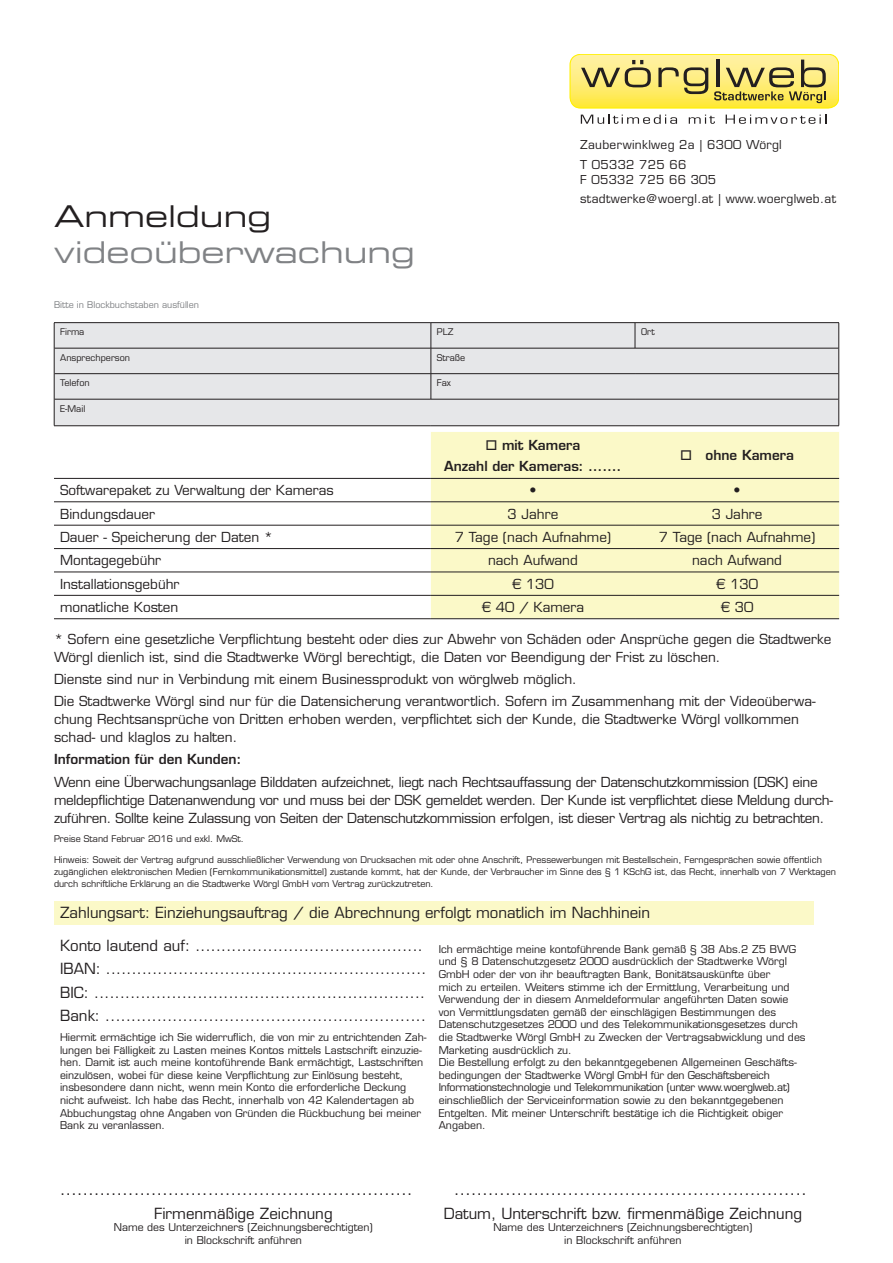
<style>
.page{position:relative;width:893px;height:1263px;background:#fff}
.page>*{position:absolute;margin:0;border:0;box-sizing:border-box;transform-origin:0 0}
.t1{font:30px "Eurostile LT Std Ex 2";color:#808285}
.t2{font:30px "Eurostile LT Std Ex 2";color:#231f20}
.t3{font:16.5px "Eurostile LT Std";color:#231f20}
.t4{font:15px/23.4px "Eurostile LT Std";color:#231f20}
.t5{font:13.5px/18px "Eurostile LT Std";color:#231f20}
.t6{font:13.5px/18px "Eurostile LT Std";letter-spacing:-.02em;color:#231f20}
.t7{font:600 13.5px/21px "Eurostile LT Std";color:#231f20;text-align:center}
.t8{font:12px/19.2px "Eurostile LT Std";letter-spacing:.025em;color:#231f20}
.t9{font:10.5px/12.6px "Eurostile LT Std";color:#231f20}
.t10{font:9px/12px "Eurostile LT Std";color:#231f20}
.t11{font:9px "Eurostile LT Std";color:#808285}
</style>
<div class="page">
<div style="left:55px;top:323px;width:783px;height:102px;background:#e6e7e9"></div>
<hr style="left:54px;top:322px;width:377px;height:1px;background:#231f20">
<hr style="left:431px;top:322px;width:204px;height:1px;background:#231f20">
<hr style="left:635px;top:322px;width:204px;height:1px;background:#231f20">
<svg style="left:54px;top:323px;width:1px;height:102px"></svg>
<svg style="left:838px;top:323px;width:1px;height:102px"></svg>
<hr style="left:54px;top:425px;width:377px;height:1px;background:#231f20">
<hr style="left:431px;top:425px;width:204px;height:1px;background:#231f20">
<hr style="left:635px;top:425px;width:204px;height:1px;background:#231f20">
<svg style="left:635px;top:323px;width:1px;height:25px"></svg>
<hr style="left:54px;top:348px;width:377px;height:1px;background:#231f20">
<hr style="left:431px;top:348px;width:204px;height:1px;background:#231f20">
<hr style="left:635px;top:348px;width:204px;height:1px;background:#231f20">
<hr style="left:54px;top:373px;width:377px;height:1px;background:#231f20">
<hr style="left:431px;top:373px;width:204px;height:1px;background:#231f20">
<svg style="left:431px;top:323px;width:1px;height:76px"></svg>
<hr style="left:635px;top:373px;width:204px;height:1px;background:#231f20">
<hr style="left:54px;top:399px;width:377px;height:1px;background:#231f20">
<hr style="left:431px;top:399px;width:204px;height:1px;background:#231f20">
<hr style="left:635px;top:399px;width:204px;height:1px;background:#231f20">
<div style="left:431px;top:432px;width:408px;height:186px;background:#fbf9c8"></div>
<hr style="left:54px;top:478px;width:377px;height:1px;background:#231f20">
<hr style="left:431px;top:478px;width:204px;height:1px;background:#231f20">
<hr style="left:635px;top:478px;width:204px;height:1px;background:#231f20">
<hr style="left:54px;top:501px;width:377px;height:1px;background:#231f20">
<hr style="left:431px;top:501px;width:204px;height:1px;background:#231f20">
<hr style="left:635px;top:501px;width:204px;height:1px;background:#231f20">
<hr style="left:54px;top:525px;width:377px;height:1px;background:#231f20">
<hr style="left:431px;top:525px;width:204px;height:1px;background:#231f20">
<hr style="left:635px;top:525px;width:204px;height:1px;background:#231f20">
<hr style="left:54px;top:548px;width:377px;height:1px;background:#231f20">
<hr style="left:431px;top:548px;width:204px;height:1px;background:#231f20">
<hr style="left:635px;top:548px;width:204px;height:1px;background:#231f20">
<hr style="left:54px;top:572px;width:377px;height:1px;background:#231f20">
<hr style="left:431px;top:572px;width:204px;height:1px;background:#231f20">
<hr style="left:635px;top:572px;width:204px;height:1px;background:#231f20">
<hr style="left:54px;top:595px;width:377px;height:1px;background:#231f20">
<hr style="left:431px;top:595px;width:204px;height:1px;background:#231f20">
<hr style="left:635px;top:595px;width:204px;height:1px;background:#231f20">
<hr style="left:54px;top:618px;width:377px;height:1px;background:#231f20">
<hr style="left:431px;top:618px;width:204px;height:1px;background:#231f20">
<hr style="left:635px;top:618px;width:204px;height:1px;background:#231f20">
<div style="left:54px;top:901px;width:759px;height:23px;background:#fbf9c8"></div>
<svg style="left:569px;top:54px;width:270px;height:55px;background:#decf66"></svg>
<svg style="left:581px;top:115px;width:96px;height:9px"></svg>
<svg style="left:689px;top:115px;width:26px;height:9px"></svg>
<svg style="left:726px;top:115px;width:100px;height:9px"></svg>
<p class="t8" style="left:580px;top:135px;width:203px">Zauberwinklweg 2a | 6300 Wörgl<br>T 05332 725 66</p>
<p class="t8" style="left:580px;top:170px;width:257px">F 05332 725 66 305 stadtwerke@woergl.at | www.woerglweb.at</p>
<h1 class="t2" style="left:54px;top:196px;width:219px">Anmeldung</h1>
<h1 class="t1" style="left:54px;top:232px;width:363px">videoüberwachung</h1>
<p class="t11" style="left:54px;top:299px;width:147px">Bitte in Blockbuchstaben ausfüllen</p>
<p class="t10" style="left:60px;top:326px;width:26px">Firma</p>
<p class="t10" style="left:437px;top:326px;width:18px">PLZ</p>
<p class="t10" style="left:641px;top:326px;width:15px">Ort</p>
<p class="t10" style="left:60px;top:352px;width:71px">Ansprechperson</p>
<p class="t10" style="left:437px;top:352px;width:30px">Straße</p>
<p class="t10" style="left:60px;top:377px;width:31px">Telefon</p>
<p class="t10" style="left:437px;top:377px;width:16px">Fax</p>
<p class="t10" style="left:60px;top:403px;width:27px">E-Mail</p>
<p class="t7" style="left:444px;top:434px;width:179px">□ mit Kamera<br>Anzahl der Kameras: .......</p>
<p class="t7" style="left:680px;top:445px;width:116px">□ ohne Kamera</p>
<p class="t5" style="left:60px;top:481px;width:275px">Softwarepaket zu Verwaltung der Kameras</p>
<p class="t5" style="left:529px;top:481px;width:9px">•</p>
<p class="t5" style="left:734px;top:481px;width:9px">•</p>
<p class="t5" style="left:60px;top:505px;width:97px">Bindungsdauer</p>
<p class="t5" style="left:508px;top:505px;width:52px">3 Jahre</p>
<p class="t5" style="left:712px;top:505px;width:52px">3 Jahre</p>
<p class="t5" style="left:60px;top:528px;width:215px">Dauer - Speicherung der Daten *</p>
<p class="t5" style="left:455px;top:528px;width:158px">7 Tage (nach Aufnahme)</p>
<p class="t5" style="left:659px;top:528px;width:158px">7 Tage (nach Aufnahme)</p>
<p class="t5" style="left:60px;top:551px;width:103px">Montagegebühr</p>
<p class="t5" style="left:488px;top:551px;width:91px">nach Aufwand</p>
<p class="t5" style="left:692px;top:551px;width:91px">nach Aufwand</p>
<p class="t5" style="left:60px;top:575px;width:121px">Installationsgebühr</p>
<p class="t5" style="left:512px;top:575px;width:43px">€ 130</p>
<p class="t5" style="left:716px;top:575px;width:43px">€ 130</p>
<p class="t5" style="left:60px;top:598px;width:120px">monatliche Kosten</p>
<p class="t5" style="left:482px;top:598px;width:104px">€ 40 / Kamera</p>
<p class="t5" style="left:721px;top:598px;width:34px">€ 30</p>
<p class="t5" style="left:54px;top:630px;width:779px">* Sofern eine gesetzliche Verpflichtung besteht oder dies zur Abwehr von Schäden oder Ansprüche gegen die Stadtwerke<br>Wörgl dienlich ist, sind die Stadtwerke Wörgl berechtigt, die Daten vor Beendigung der Frist zu löschen.</p>
<p class="t5" style="left:54px;top:668px;width:763px;line-height:22.2px">Dienste sind nur in Verbindung mit einem Businessprodukt von wörglweb möglich.<br>Die Stadtwerke Wörgl sind nur für die Datensicherung verantwortlich. Sofern im Zusammenhang mit der Videoüberwa-</p>
<p class="t5" style="left:54px;top:710px;width:746px">chung Rechtsansprüche von Dritten erhoben werden, verpflichtet sich der Kunde, die Stadtwerke Wörgl vollkommen schad- und klaglos zu halten.</p>
<p class="t7" style="left:54px;top:749px;width:189px">Information für den Kunden:</p>
<p class="t6" style="left:54px;top:773px;width:780px">Wenn eine Überwachungsanlage Bilddaten aufzeichnet, liegt nach Rechtsauffassung der Datenschutzkommission (DSK) eine meldepflichtige Datenanwendung vor und muss bei der DSK gemeldet werden. Der Kunde ist verpflichtet diese Meldung durch&shy;zuführen. Sollte keine Zulassung von Seiten der Datenschutzkommission erfolgen, ist dieser Vertrag als nichtig zu betrachten.</p>
<p class="t10" style="left:54px;top:833px;width:191px">Preise Stand Februar 2016 und exkl. MwSt.</p>
<p class="t10" style="left:54px;top:853px;width:784px">Hinweis: Soweit der Vertrag aufgrund ausschließlicher Verwendung von Drucksachen mit oder ohne Anschrift, Pressewerbungen mit Bestellschein, Ferngesprächen sowie öffentlich zugänglichen elektronischen Medien (Fernkommunikationsmittel) zustande kommt, hat der Kunde, der Verbraucher im Sinne des § 1 KSchG ist, das Recht, innerhalb von 7 Werktagen durch schriftliche Erklärung an die Stadtwerke Wörgl GmbH vom Vertrag zurückzutreten.</p>
<h3 class="t4" style="left:60px;top:896px;width:738px;line-height:32.7px">Zahlungsart: Einziehungsauftrag / die Abrechnung erfolgt monatlich im Nachhinein<br>Konto lautend auf: ............................................ <sub>Ich</sub> <sub>ermächtige</sub> <sub>meine</sub> <sub>kontoführende</sub> <sub>Bank</sub> <sub>gemäß</sub> <sub>§</sub> <sub>38</sub> <sub>Abs.2</sub> <sub>Z5</sub> <sub>BWG</sub></h3>
<p class="t9" style="left:439px;top:955px;width:368px">und § 8 Datenschutzgesetz 2000 ausdrücklich der Stadtwerke Wörgl GmbH oder der von ihr beauftragten Bank, Bonitätsauskünfte über<br>mich zu erteilen. Weiters stimme ich der Ermittlung, Verarbeitung und Verwendung der in diesem Anmeldeformular angeführten Daten sowie von Vermittlungsdaten gemäß der einschlägigen Bestimmungen des Datenschutzgesetzes 2000 und des Telekommunikationsgesetzes durch die Stadtwerke Wörgl GmbH zu Zwecken der Vertragsabwicklung und des Marketing ausdrücklich zu.<br>Die Bestellung erfolgt zu den bekanntgegebenen Allgemeinen Geschäfts&shy;bedingungen der Stadtwerke Wörgl GmbH für den Geschäftsbereich Informationstechnologie und Telekommunikation (unter www.woerglweb.at) einschließlich der Serviceinformation sowie zu den bekanntgegebenen Entgelten. Mit meiner Unterschrift bestätige ich die Richtigkeit obiger Angaben.</p>
<p class="t4" style="left:60px;top:957px;width:368px;text-align:justify">IBAN: ..............................................................<br>BIC: ................................................................<br>Bank: ..............................................................</p>
<p class="t9" style="left:60px;top:1031px;width:368px">Hiermit ermächtige ich Sie widerruflich, die von mir zu entrichtenden Zah&shy;lungen bei Fälligkeit zu Lasten meines Kontos mittels Lastschrift einzuzie&shy;hen. Damit ist auch meine kontoführende Bank ermächtigt, Lastschriften einzulösen, wobei für diese keine Verpflichtung zur Einlösung besteht, insbesondere dann nicht, wenn mein Konto die erforderliche Deckung nicht aufweist. Ich habe das Recht, innerhalb von 42 Kalendertagen ab Abbuchungstag ohne Angaben von Gründen die Rückbuchung bei meiner Bank zu veranlassen.</p>
<h2 class="t3" style="left:60px;top:1179px;width:354px">..............................................................</h2>
<h2 class="t3" style="left:454px;top:1179px;width:354px">..............................................................</h2>
<h3 class="t4" style="left:154px;top:1201px;width:180px">Firmenmäßige Zeichnung</h3>
<p class="t9" style="left:114px;top:1221px;width:260px;text-align:center">Name des Unterzeichners (Zeichnungsberechtigten) in Blockschrift anführen</p>
<h3 class="t4" style="left:444px;top:1201px;width:360px">Datum, Unterschrift bzw. firmenmäßige Zeichnung</h3>
<p class="t9" style="left:493px;top:1221px;width:260px;text-align:center">Name des Unterzeichners (Zeichnungsberechtigten) in Blockschrift anführen</p>
</div>
